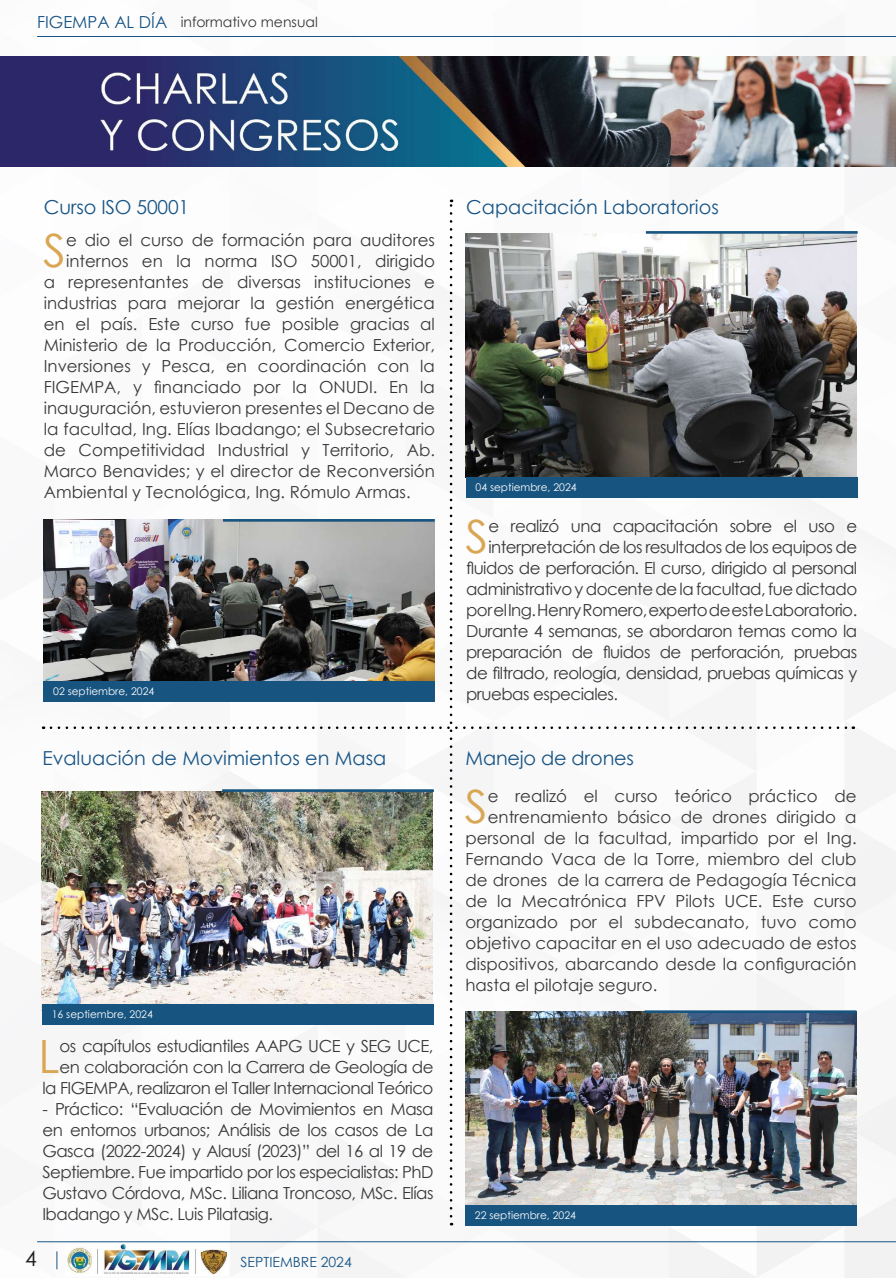
<style>
.page{position:relative;width:896px;height:1278px;background:#fff}
.page>*{position:absolute;margin:0;border:0;box-sizing:border-box;transform-origin:0 0}
.t1{font:45.85px "Century Gothic";color:#d9a654}
.t2{font:21px "Century Gothic";color:#1d1d1d}
.t3{font:19.25px "Century Gothic";color:#175485}
.t4{font:16.62px/21px "Century Gothic";color:#383838;text-align:justify}
.t5{font:16.62px/21px "Century Gothic";letter-spacing:-.03em;color:#383838;text-align:right}
.t6{font:14px "Century Gothic";color:#383838}
.t7{font:14px "Century Gothic";color:#175485}
.t8{font:10.5px "Century Gothic";color:#fff}
.s1{font-size:16.62px;color:#175485}
</style>
<div class="page">
<img style="left:0;top:166px;width:896px;height:1111px">
<img style="left:66px;top:1244px;width:161px;height:31px">
<img style="left:0;top:56px;width:896px;height:110px">
<img style="left:42px;top:792px;width:9px;height:212px">
<div style="left:466px;top:1205px;width:391px;height:21px;background:#175480"></div>
<div style="left:42px;top:1004px;width:392px;height:20px;background:#175480"></div>
<hr style="left:645px;top:1010px;width:211px;height:3px;background:#175480">
<hr style="left:646px;top:231px;width:212px;height:3px;background:#175480">
<img style="left:51px;top:200px;width:803px;height:1016px">
<svg style="left:56px;top:1251px;width:1px;height:18px"></svg>
<hr style="left:37px;top:36px;width:859px;height:1px;background:#175485">
<hr style="left:37px;top:1241px;width:859px;height:1px;background:#175485">
<p class="t6" style="left:37px;top:12px;width:282px"><span class="s1">FIGEMPA AL DÍA</span> informativo mensual</p>
<p class="t3" style="left:44px;top:194px;width:147px">Curso ISO 50001</p>
<h1 class="t1" style="left:43px;top:218px;width:24px">S</h1>
<p class="t4" style="left:66px;top:229px;width:370px">e dio el curso de formación para auditores</p>
<p class="t4" style="left:66px;top:250px;width:370px">internos en la norma ISO 50001, dirigido</p>
<p class="t4" style="left:44px;top:271px;width:393px">a representantes de diversas instituciones e</p>
<p class="t4" style="left:44px;top:292px;width:393px">industrias para mejorar la gestión energética</p>
<p class="t4" style="left:44px;top:313px;width:393px">en el país. Este curso fue posible gracias al</p>
<p class="t4" style="left:44px;top:334px;width:393px">Ministerio de la Producción, Comercio Exterior,</p>
<p class="t4" style="left:44px;top:355px;width:393px">Inversiones y Pesca, en coordinación con la</p>
<p class="t4" style="left:44px;top:376px;width:393px">FIGEMPA, y financiado por la ONUDI. En la</p>
<p class="t4" style="left:44px;top:397px;width:393px">inauguración, estuvieron presentes el Decano de</p>
<p class="t4" style="left:44px;top:418px;width:393px">la facultad, Ing. Elías Ibadango; el Subsecretario</p>
<p class="t4" style="left:44px;top:439px;width:393px">de Competitividad Industrial y Territorio, Ab.</p>
<p class="t4" style="left:44px;top:460px;width:393px">Marco Benavides; y el director de Reconversión</p>
<p class="t4" style="left:44px;top:481px;width:368px">Ambiental y Tecnológica, Ing. Rómulo Armas.</p>
<p class="t8" style="left:53px;top:684px;width:103px">02 septiembre, 2024</p>
<p class="t3" style="left:43px;top:745px;width:345px">Evaluación de Movimientos en Masa</p>
<p class="t8" style="left:52px;top:1007px;width:103px">16 septiembre, 2024</p>
<p class="t5" style="left:42px;top:1035px;width:393px">os capítulos estudiantiles AAPG UCE y SEG UCE, en colaboración con la Carrera de Geología de la FIGEMPA, realizaron el Taller Internacional Teórico</p>
<p class="t4" style="left:42px;top:1098px;width:393px">- Práctico: “Evaluación de Movimientos en Masa en entornos urbanos; Análisis de los casos de La Gasca (2022-2024) y Alausí (2023)” del 16 al 19 de Septiembre. Fue impartido por los especialistas: PhD Gustavo Córdova, MSc. Liliana Troncoso, MSc. Elías Ibadango y MSc. Luis Pilatasig.</p>
<h1 class="t1" style="left:38px;top:1024px;width:23px">L</h1>
<p class="t2" style="left:25px;top:1243px;width:13px">4</p>
<p class="t7" style="left:241px;top:1251px;width:113px">SEPTIEMBRE 2024</p>
<p class="t3" style="left:466px;top:194px;width:254px">Capacitación Laboratorios</p>
<p class="t8" style="left:476px;top:480px;width:103px">04 septiembre, 2024</p>
<h1 class="t1" style="left:466px;top:504px;width:24px">S</h1>
<p class="t5" style="left:488px;top:515px;width:370px">e realizó una capacitación sobre el uso e</p>
<p class="t5" style="left:488px;top:536px;width:370px">interpretación de los resultados de los equipos de</p>
<p class="t5" style="left:466px;top:557px;width:393px">fluidos de perforación. El curso, dirigido al personal</p>
<p class="t5" style="left:466px;top:578px;width:393px">administrativo y docente de la facultad, fue dictado</p>
<p class="t5" style="left:466px;top:599px;width:393px">por el Ing. Henry Romero, experto de este Laboratorio.</p>
<p class="t5" style="left:466px;top:620px;width:393px">Durante 4 semanas, se abordaron temas como la</p>
<p class="t5" style="left:466px;top:641px;width:393px">preparación de fluidos de perforación, pruebas</p>
<p class="t5" style="left:466px;top:662px;width:393px">de filtrado, reología, densidad, pruebas químicas y</p>
<p class="t5" style="left:466px;top:683px;width:154px">pruebas especiales.</p>
<p class="t3" style="left:466px;top:745px;width:170px">Manejo de drones</p>
<h1 class="t1" style="left:465px;top:774px;width:24px">S</h1>
<p class="t4" style="left:488px;top:785px;width:370px">e realizó el curso teórico práctico de</p>
<p class="t4" style="left:488px;top:806px;width:370px">entrenamiento básico de drones dirigido a</p>
<p class="t4" style="left:465px;top:827px;width:393px">personal de la facultad, impartido por el Ing.</p>
<p class="t4" style="left:465px;top:848px;width:393px">Fernando Vaca de la Torre, miembro del club</p>
<p class="t4" style="left:465px;top:869px;width:393px">de drones de la carrera de Pedagogía Técnica</p>
<p class="t4" style="left:465px;top:890px;width:393px">de la Mecatrónica FPV Pilots UCE. Este curso</p>
<p class="t4" style="left:465px;top:911px;width:393px">organizado por el subdecanato, tuvo como</p>
<p class="t4" style="left:465px;top:932px;width:393px">objetivo capacitar en el uso adecuado de estos</p>
<p class="t4" style="left:465px;top:953px;width:393px">dispositivos, abarcando desde la configuración</p>
<p class="t4" style="left:465px;top:974px;width:193px">hasta el pilotaje seguro.</p>
<p class="t8" style="left:475px;top:1208px;width:103px">22 septiembre, 2024</p>
</div>
